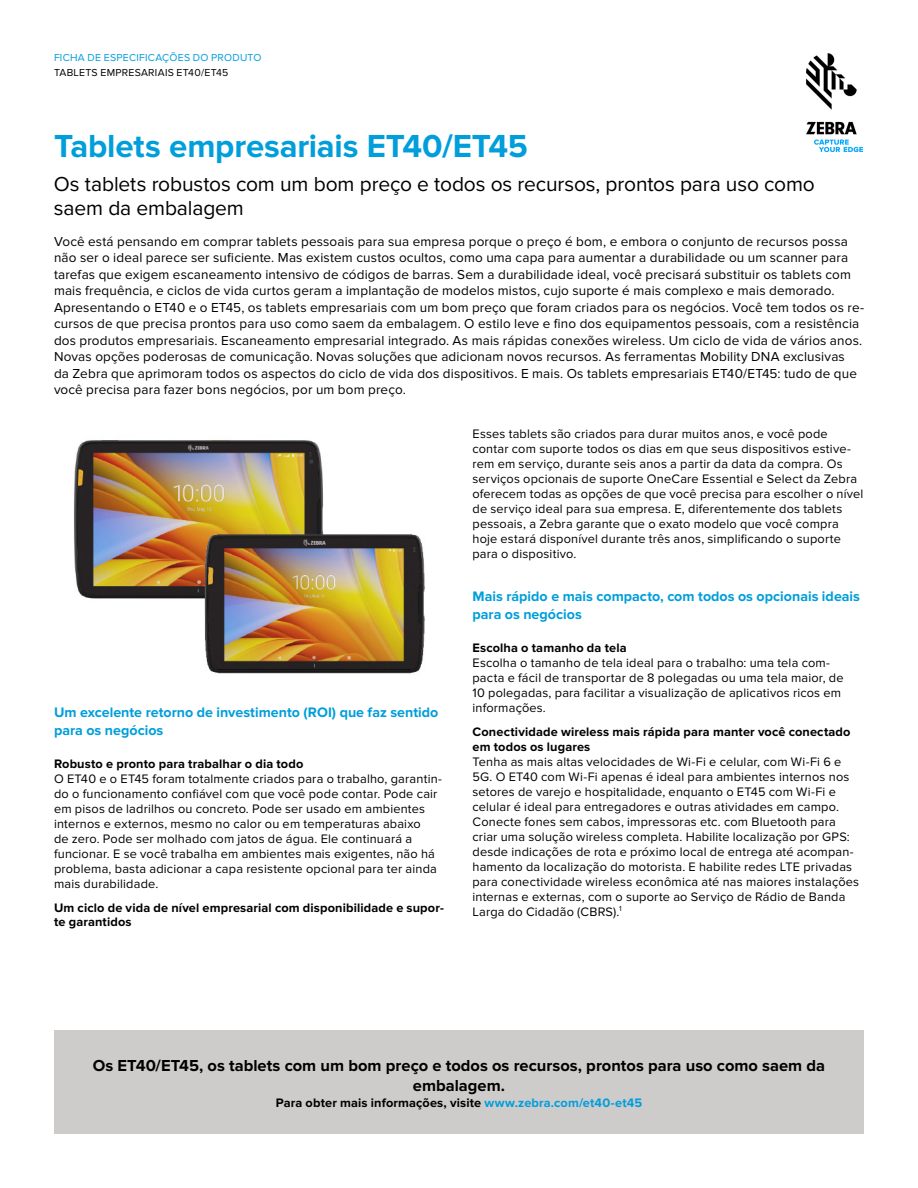
<style>
.page{position:relative;width:918px;height:1188px;background:#fff}
.page>*{position:absolute;margin:0;border:0;box-sizing:border-box;transform-origin:0 0}
.t1{font:700 33px "Proxima Nova";letter-spacing:-.005em;color:#009edb}
.t2{font:21px/24px "Proxima Nova";letter-spacing:-.005em;color:#000}
.t3{font:700 16.5px/20.2px "Proxima Nova";color:#000;text-align:center}
.t4{font:700 14.25px/17.2px "Proxima Nova";color:#009edb}
.t5{font:13.5px/16.5px "Proxima Nova";letter-spacing:.01em;color:#000}
.t6{font:12.75px/15px "Proxima Nova";letter-spacing:.015em;color:#000}
.t7{font:700 12.75px/15px "Proxima Nova";letter-spacing:.01em;color:#000}
.t8{font:10.5px "Proxima Nova";letter-spacing:.025em;color:#009edb}
.t9{font:10.5px "Proxima Nova";letter-spacing:.025em;color:#000}
.s1{color:#009edb}
</style>
<div class="page">
<img style="left:806px;top:54px;width:56px;height:97px">
<div style="left:54px;top:1031px;width:810px;height:103px;background:#cdccca"></div>
<img style="left:74px;top:440px;width:351px;height:234px">
<p class="t8" style="left:54px;top:52px;width:209px">FICHA DE ESPECIFICAÇÕES DO PRODUTO</p>
<p class="t9" style="left:54px;top:66px;width:176px">TABLETS EMPRESARIAIS ET40/ET45</p>
<h1 class="t1" style="left:54px;top:127px;width:475px">Tablets empresariais ET40/ET45</h1>
<h2 class="t2" style="left:54px;top:173px;width:762px">Os tablets robustos com um bom preço e todos os recursos, prontos para uso como saem da embalagem</h2>
<p class="t5" style="left:54px;top:233px;width:812px">Você está pensando em comprar tablets pessoais para sua empresa porque o preço é bom, e embora o conjunto de recursos possa não ser o ideal parece ser suficiente. Mas existem custos ocultos, como uma capa para aumentar a durabilidade ou um scanner para tarefas que exigem escaneamento intensivo de códigos de barras. Sem a durabilidade ideal, você precisará substituir os tablets com mais frequência, e ciclos de vida curtos geram a implantação de modelos mistos, cujo suporte é mais complexo e mais demorado.<br>Apresentando o ET40 e o ET45, os tablets empresariais com um bom preço que foram criados para os negócios. Você tem todos os re&shy;cursos de que precisa prontos para uso como saem da embalagem. O estilo leve e fino dos equipamentos pessoais, com a resistência dos produtos empresariais. Escaneamento empresarial integrado. As mais rápidas conexões wireless. Um ciclo de vida de vários anos.<br>Novas opções poderosas de comunicação. Novas soluções que adicionam novos recursos. As ferramentas Mobility DNA exclusivas<br>da Zebra que aprimoram todos os aspectos do ciclo de vida dos dispositivos. E mais. Os tablets empresariais ET40/ET45: tudo de que você precisa para fazer bons negócios, por um bom preço.</p>
<p class="t4" style="left:54px;top:704px;width:386px">Um excelente retorno de investimento (ROI) que faz sentido para os negócios</p>
<p class="t7" style="left:54px;top:756px;width:251px">Robusto e pronto para trabalhar o dia todo</p>
<p class="t6" style="left:54px;top:771px;width:389px">O ET40 e o ET45 foram totalmente criados para o trabalho, garantin&shy;do o funcionamento confiável com que você pode contar. Pode cair em pisos de ladrilhos ou concreto. Pode ser usado em ambientes internos e externos, mesmo no calor ou em temperaturas abaixo<br>de zero. Pode ser molhado com jatos de água. Ele continuará a funcionar. E se você trabalha em ambientes mais exigentes, não há problema, basta adicionar a capa resistente opcional para ter ainda mais durabilidade.</p>
<p class="t7" style="left:54px;top:900px;width:391px">Um ciclo de vida de nível empresarial com disponibilidade e supor&shy;te garantidos</p>
<p class="t6" style="left:472px;top:426px;width:392px">Esses tablets são criados para durar muitos anos, e você pode contar com suporte todos os dias em que seus dispositivos estive&shy;rem em serviço, durante seis anos a partir da data da compra. Os serviços opcionais de suporte OneCare Essential e Select da Zebra oferecem todas as opções de que você precisa para escolher o nível de serviço ideal para sua empresa. E, diferentemente dos tablets pessoais, a Zebra garante que o exato modelo que você compra hoje estará disponível durante três anos, simplificando o suporte para o dispositivo.</p>
<p class="t4" style="left:472px;top:588px;width:389px">Mais rápido e mais compacto, com todos os opcionais ideais para os negócios</p>
<p class="t7" style="left:472px;top:640px;width:156px">Escolha o tamanho da tela</p>
<p class="t6" style="left:472px;top:655px;width:373px">Escolha o tamanho de tela ideal para o trabalho: uma tela com&shy;pacta e fácil de transportar de 8 polegadas ou uma tela maior, de 10 polegadas, para facilitar a visualização de aplicativos ricos em informações.</p>
<p class="t7" style="left:472px;top:724px;width:380px">Conectividade wireless mais rápida para manter você conectado em todos os lugares</p>
<p class="t6" style="left:472px;top:754px;width:388px">Tenha as mais altas velocidades de Wi-Fi e celular, com Wi-Fi 6 e 5G. O ET40 com Wi-Fi apenas é ideal para ambientes internos nos setores de varejo e hospitalidade, enquanto o ET45 com Wi-Fi e celular é ideal para entregadores e outras atividades em campo.<br>Conecte fones sem cabos, impressoras etc. com Bluetooth para criar uma solução wireless completa. Habilite localização por GPS: desde indicações de rota e próximo local de entrega até acompan&shy;hamento da localização do motorista. E habilite redes LTE privadas para conectividade wireless econômica até nas maiores instalações internas e externas, com o suporte ao Serviço de Rádio de Banda Larga do Cidadão (CBRS).<sup>1</sup></p>
<p class="t3" style="left:93px;top:1056px;width:734px">Os ET40/ET45, os tablets com um bom preço e todos os recursos, prontos para uso como saem da embalagem.</p>
<p class="t7" style="left:276px;top:1095px;width:368px">Para obter mais informações, visite <span class="s1">www.zebra.com/et40-et45</span></p>
</div>
